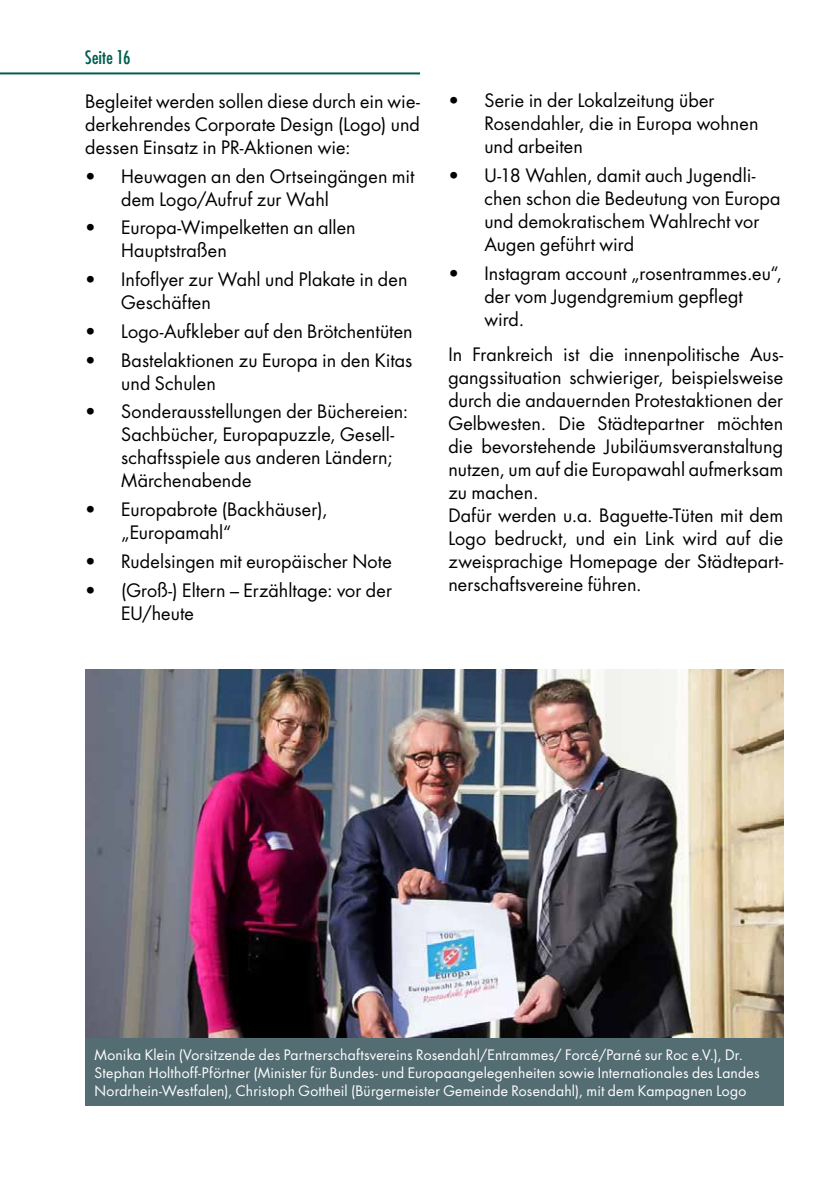
<style>
.page{position:relative;width:840px;height:1191px;background:#fff}
.page>*{position:absolute;margin:0;border:0;box-sizing:border-box;transform-origin:0 0}
.t1{font:18px/23px "Futura Std";letter-spacing:.005em;color:#000}
.t2{font:condensed 18px "Futura";letter-spacing:.01em;color:#005e50}
.t3{font:14px/18px "Futura Std";letter-spacing:.015em;color:#fff}
</style>
<div class="page">
<img style="left:85px;top:669px;width:697px;height:368px">
<div style="left:85px;top:1037px;width:697px;height:68px;background:#536d73"></div>
<hr style="left:0;top:72px;width:420px;height:2px;background:#005e50">
<p class="t2" style="left:85px;top:46px;width:47px">Seite 16</p>
<p class="t1" style="left:85px;top:90px;width:336px;text-align:justify">Begleitet werden sollen diese durch ein wie&shy;derkehrendes Corporate Design (Logo) und dessen Einsatz in PR-Aktionen wie:</p>
<p class="t1" style="left:121px;top:165px;width:295px;text-indent:-36px">• Heuwagen an den Ortseingängen mit dem Logo/Aufruf zur Wahl</p>
<p class="t1" style="left:121px;top:216px;width:236px;text-indent:-36px">• Europa-Wimpelketten an allen<br>Hauptstraßen</p>
<p class="t1" style="left:121px;top:268px;width:288px;text-indent:-36px">• Infoflyer zur Wahl und Plakate in den<br>Geschäften</p>
<p class="t1" style="left:85px;top:320px;width:329px">• Logo-Aufkleber auf den Brötchentüten</p>
<p class="t1" style="left:121px;top:349px;width:292px;text-indent:-36px">• Bastelaktionen zu Europa in den Kitas und Schulen</p>
<p class="t1" style="left:121px;top:400px;width:288px;text-indent:-36px">• Sonderausstellungen der Büchereien:<br>Sachbücher, Europapuzzle, Gesell&shy;schaftsspiele aus anderen Ländern;<br>Märchenabende</p>
<p class="t1" style="left:121px;top:498px;width:208px;text-indent:-36px">• Europabrote (Backhäuser), „Europamahl“</p>
<p class="t1" style="left:85px;top:550px;width:308px">• Rudelsingen mit europäischer Note</p>
<p class="t1" style="left:121px;top:579px;width:272px;text-indent:-36px">• (Groß-) Eltern – Erzähltage: vor der<br>EU/heute</p>
<p class="t1" style="left:484px;top:89px;width:275px;text-indent:-36px">• Serie in der Lokalzeitung über<br>Rosendahler, die in Europa wohnen und arbeiten</p>
<p class="t1" style="left:484px;top:164px;width:297px;text-indent:-36px">• U-18 Wahlen, damit auch Jugendli&shy;chen schon die Bedeutung von Europa und demokratischem Wahlrecht vor<br>Augen geführt wird</p>
<p class="t1" style="left:484px;top:262px;width:299px;text-indent:-36px">• Instagram account „rosentrammes.eu“, der vom Jugendgremium gepflegt wird.</p>
<p class="t1" style="left:448px;top:343px;width:336px">In Frankreich ist die innenpolitische Aus&shy;gangssituation schwieriger, beispielsweise durch die andauernden Protestaktionen der Gelbwesten. Die Städtepartner möchten die bevorstehende Jubiläumsveranstaltung nutzen, um auf die Europawahl aufmerksam zu machen.<br>Dafür werden u.a. Baguette-Tüten mit dem Logo bedruckt, und ein Link wird auf die zweisprachige Homepage der Städtepart&shy;nerschaftsvereine führen.</p>
<p class="t3" style="left:94px;top:1045px;width:666px">Monika Klein (Vorsitzende des Partnerschaftsvereins Rosendahl/Entrammes/ Forcé/Parné sur Roc e.V.), Dr.<br>Stephan Holthoff-Pförtner (Minister für Bundes- und Europaangelegenheiten sowie Internationales des Landes<br>Nordrhein-Westfalen), Christoph Gottheil (Bürgermeister Gemeinde Rosendahl), mit dem Kampagnen Logo</p>
</div>
